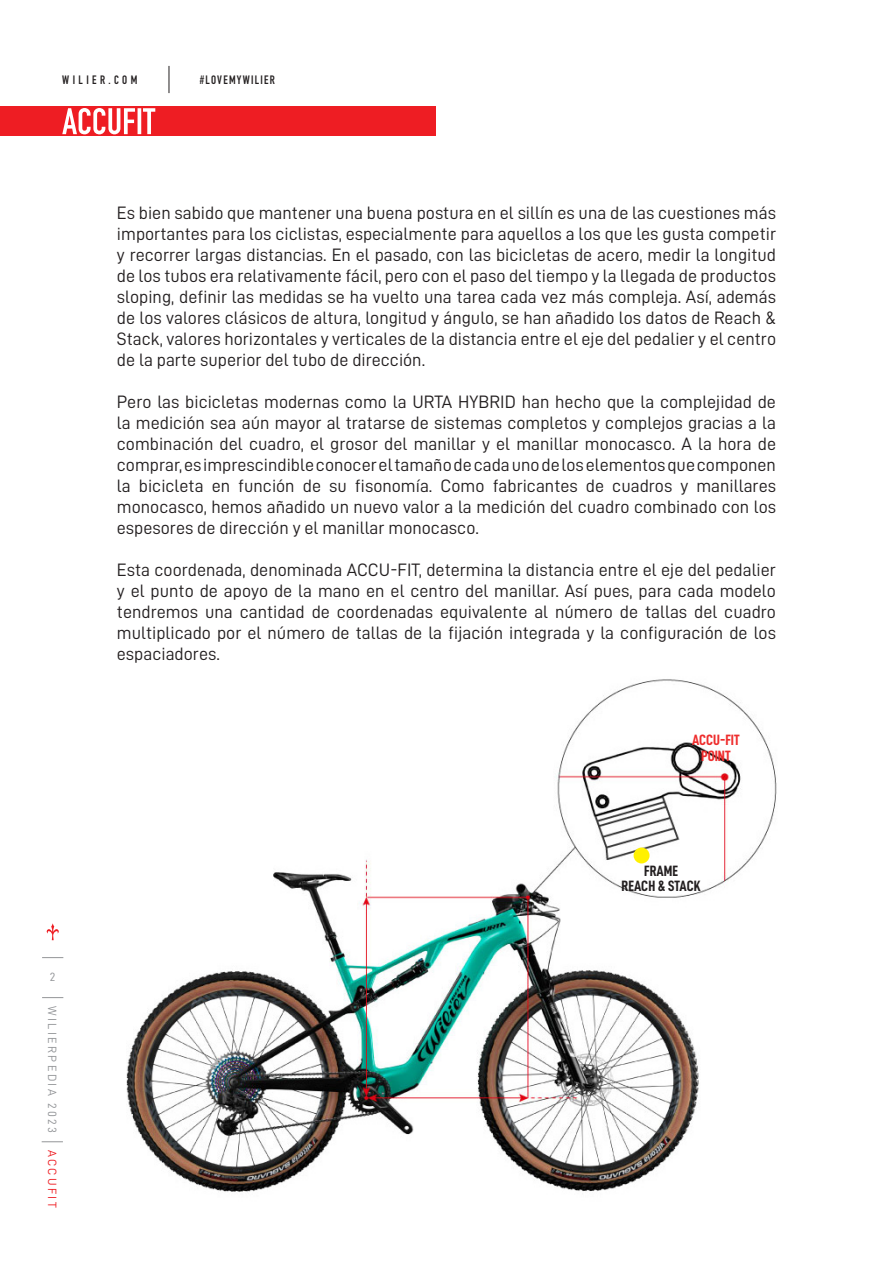
<style>
.page{position:relative;width:893px;height:1263px;background:#fff}
.page>*{position:absolute;margin:0;border:0;box-sizing:border-box;transform-origin:0 0}
.t1{font:18px/21px "D DIN";color:#231f20;text-align:justify}
.t2{font:15px "D DIN Condensed Bold";color:#231f20}
.t3{font:15px "D DIN Condensed Bold";color:#ee2d2d}
.t4{font:12px "D DIN";letter-spacing:.2em;color:#939598}
.t5{font:12px "DIN Engschrift Std";letter-spacing:.105em;color:#231f20}
.t6{font:12px "DIN Engschrift Std";letter-spacing:.285em;color:#231f20}
.t7{font:12px "D DIN";letter-spacing:.19em;color:#ee1d23}
</style>
<div class="page">
<div style="left:0;top:106px;width:436px;height:30px;background:#ee1d23"></div>
<svg style="left:42px;top:1141px;width:21px;height:1px"></svg>
<svg style="left:42px;top:997px;width:21px;height:1px"></svg>
<svg style="left:42px;top:957px;width:21px;height:1px"></svg>
<svg style="left:46px;top:923px;width:13px;height:17px"></svg>
<svg style="left:62px;top:108px;width:93px;height:26px"></svg>
<svg style="left:169px;top:66px;width:1px;height:27px"></svg>
<img style="left:126px;top:679px;width:651px;height:513px">
<div style="left:634px;top:847px;width:15px;height:16px;background:#fff101;border-radius:50%"></div>
<p class="t6" style="left:62px;top:72px;width:77px">WILIER.COM</p>
<p class="t5" style="left:200px;top:72px;width:77px">#LOVEMYWILIER</p>
<p class="t1" style="left:117px;top:202px;width:661px">Es bien sabido que mantener una buena postura en el sillín es una de las cuestiones más importantes para los ciclistas, especialmente para aquellos a los que les gusta competir y recorrer largas distancias. En el pasado, con las bicicletas de acero, medir la longitud de los tubos era relativamente fácil, pero con el paso del tiempo y la llegada de productos sloping, definir las medidas se ha vuelto una tarea cada vez más compleja. Así, además de los valores clásicos de altura, longitud y ángulo, se han añadido los datos de Reach &amp; Stack, valores horizontales y verticales de la distancia entre el eje del pedalier y el centro de la parte superior del tubo de dirección.</p>
<p class="t1" style="left:117px;top:391px;width:661px">Pero las bicicletas modernas como la URTA HYBRID han hecho que la complejidad de la medición sea aún mayor al tratarse de sistemas completos y complejos gracias a la combinación del cuadro, el grosor del manillar y el manillar monocasco. A la hora de comprar, es imprescindible conocer el tamaño de cada uno de los elementos que componen la bicicleta en función de su fisonomía. Como fabricantes de cuadros y manillares monocasco, hemos añadido un nuevo valor a la medición del cuadro combinado con los espesores de dirección y el manillar monocasco.</p>
<p class="t1" style="left:117px;top:559px;width:661px">Esta coordenada, denominada ACCU-FIT, determina la distancia entre el eje del pedalier y el punto de apoyo de la mano en el centro del manillar. Así pues, para cada modelo tendremos una cantidad de coordenadas equivalente al número de tallas del cuadro multiplicado por el número de tallas de la fijación integrada y la configuración de los espaciadores.</p>
<p class="t3" style="left:692px;top:731px;width:49px">ACCU-FIT</p>
<p class="t3" style="left:701px;top:748px;width:31px">POINT</p>
<p class="t4" style="left:50px;top:970px;width:7px">2</p>
<p class="t4" style="left:59px;top:1006px;width:129px;rotate:90deg">WILIERPEDIA 2023</p>
<p class="t7" style="left:59px;top:1150px;width:59px;rotate:90deg">ACCUFIT</p>
<p class="t2" style="left:644px;top:862px;width:35px">FRAME</p>
<p class="t2" style="left:622px;top:877px;width:80px">REACH &amp; STACK</p>
</div>
